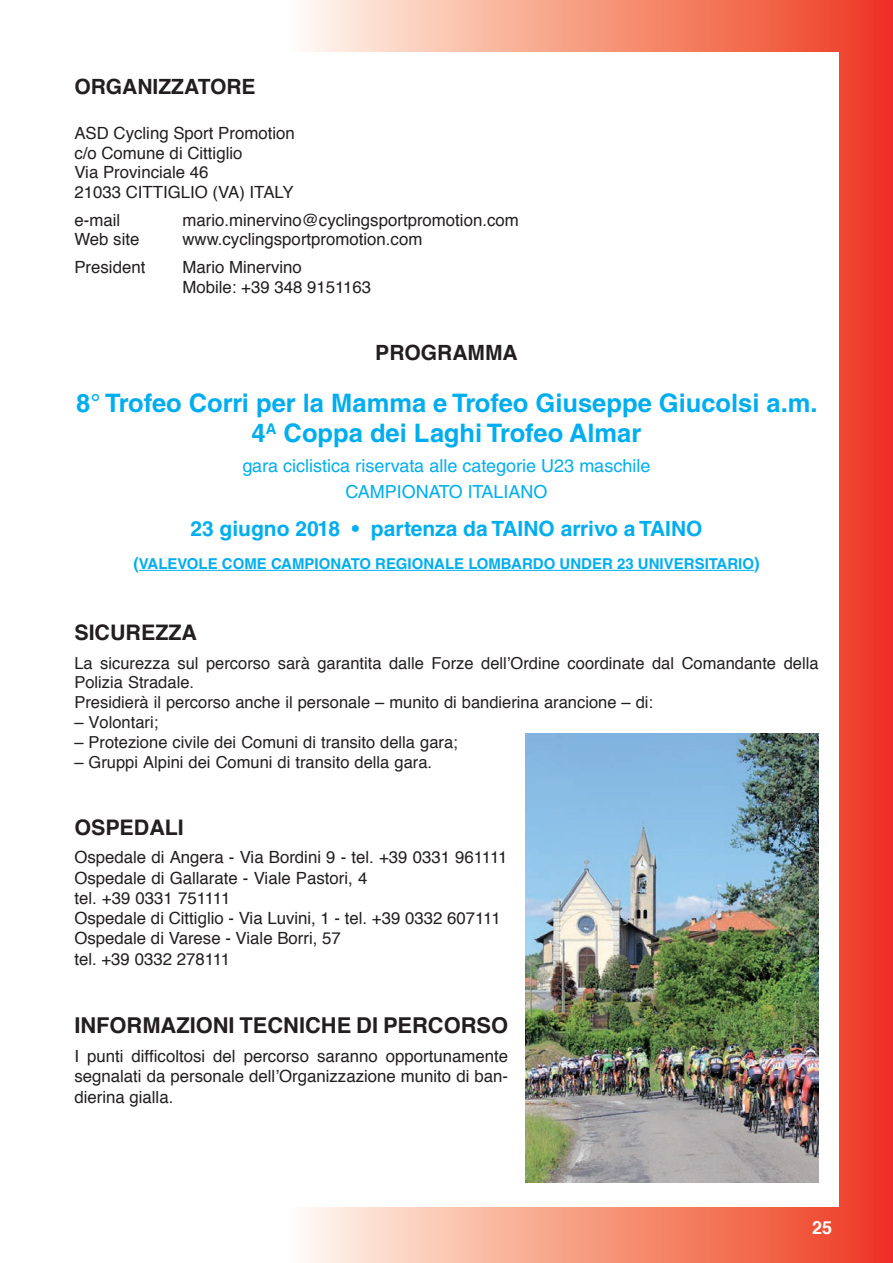
<style>
.page{position:relative;width:893px;height:1263px;background:#fff}
.page>*{position:absolute;margin:0;border:0;box-sizing:border-box;transform-origin:0 0}
.t1{font:700 25.5px/30.6px "Helvetica LT Std";color:#00aeef;text-align:center}
.t2{font:700 21.9px "Helvetica";color:#231f20}
.t3{font:700 21.45px "Helvetica";color:#231f20}
.t4{font:700 21px "Helvetica LT Std";color:#00aeef}
.t5{font:700 21px "Helvetica";color:#231f20}
.t6{font:18px/25.8px "Helvetica LT Std";color:#00aeef;text-align:center}
.t7{font:700 18px "Helvetica";color:#fff}
.t8{font:16.8px/20.2px "Helvetica";color:#231f20}
.t9{font:16.5px/19.8px "Helvetica";color:#231f20}
.t10{font:700 15px "Helvetica LT Std";color:#00aeef}
.s1{font-size:16.5px}
</style>
<div class="page">
<div style="left:283px;top:0;width:610px;height:1263px;background:linear-gradient(to right,#fffeef,#ee381a)"></div>
<div style="left:54px;top:52px;width:785px;height:1155px;background:#fff"></div>
<hr style="left:139px;top:570px;width:615px;height:1px;background:#00aeef">
<img style="left:525px;top:733px;width:294px;height:449px">
<p class="t5" style="left:74px;top:70px;width:183px">ORGANIZZATORE</p>
<p class="t8" style="left:74px;top:124px;width:222px;line-height:19.5px">ASD Cycling Sport Promotion c/o Comune di Cittiglio<br>Via Provinciale 46<br>21033 CITTIGLIO (VA) ITALY</p>
<p class="t8" style="left:74px;top:210px;width:47px">e-mail</p>
<p class="t8" style="left:182px;top:210px;width:338px">mario.minervino@cyclingsportpromotion.com</p>
<p class="t8" style="left:74px;top:230px;width:67px">Web site</p>
<p class="t8" style="left:182px;top:230px;width:241px">www.cyclingsportpromotion.com</p>
<p class="t8" style="left:74px;top:258px;width:72px">President</p>
<p class="t8" style="left:182px;top:258px;width:190px;line-height:19.5px">Mario Minervino<br>Mobile: +39 348 9151163</p>
<p class="t5" style="left:375px;top:335px;width:144px">PROGRAMMA</p>
<h1 class="t1" style="left:76px;top:387px;width:743px">8° Trofeo Corri per la Mamma e Trofeo Giuseppe Giucolsi a.m.<br>4<sup>A</sup> Coppa dei Laghi Trofeo Almar</h1>
<p class="t6" style="left:243px;top:453px;width:409px">gara ciclistica riservata alle categorie U23 maschile<br>CAMPIONATO ITALIANO</p>
<p class="t4" style="left:190px;top:516px;width:514px">23 giugno 2018 • partenza da TAINO arrivo a TAINO</p>
<p class="t10" style="left:133px;top:554px;width:628px"><span class="s1">(</span>VALEVOLE COME CAMPIONATO REGIONALE LOMBARDO UNDER 23 UNIVERSITARIO<span class="s1">)</span></p>
<p class="t3" style="left:74px;top:615px;width:124px">SICUREZZA</p>
<p class="t9" style="left:74px;top:653px;width:746px">La sicurezza sul percorso sarà garantita dalle Forze dell’Ordine coordinate dal Comandante della<br>Polizia Stradale.<br>Presidierà il percorso anche il personale – munito di bandierina arancione – di:</p>
<p class="t9" style="left:74px;top:713px;width:85px">– Volontari;</p>
<p class="t9" style="left:74px;top:732px;width:385px">– Protezione civile dei Comuni di transito della gara;</p>
<p class="t9" style="left:74px;top:752px;width:359px">– Gruppi Alpini dei Comuni di transito della gara.</p>
<p class="t3" style="left:74px;top:810px;width:111px">OSPEDALI</p>
<p class="t8" style="left:74px;top:848px;width:435px">Ospedale di Angera - Via Bordini 9 - tel. +39 0331 961111<br>Ospedale di Gallarate - Viale Pastori, 4<br>tel. +39 0331 751111<br>Ospedale di Cittiglio - Via Luvini, 1 - tel. +39 0332 607111<br>Ospedale di Varese - Viale Borri, 57<br>tel. +39 0332 278111</p>
<h2 class="t2" style="left:74px;top:1008px;width:435px">INFORMAZIONI TECNICHE DI PERCORSO</h2>
<p class="t8" style="left:74px;top:1046px;width:435px;text-align:justify">I punti difficoltosi del percorso saranno opportunamente segnalati da personale dell’Organizzazione munito di ban&shy;dierina gialla.</p>
<p class="t7" style="left:812px;top:1213px;width:22px">25</p>
</div>
